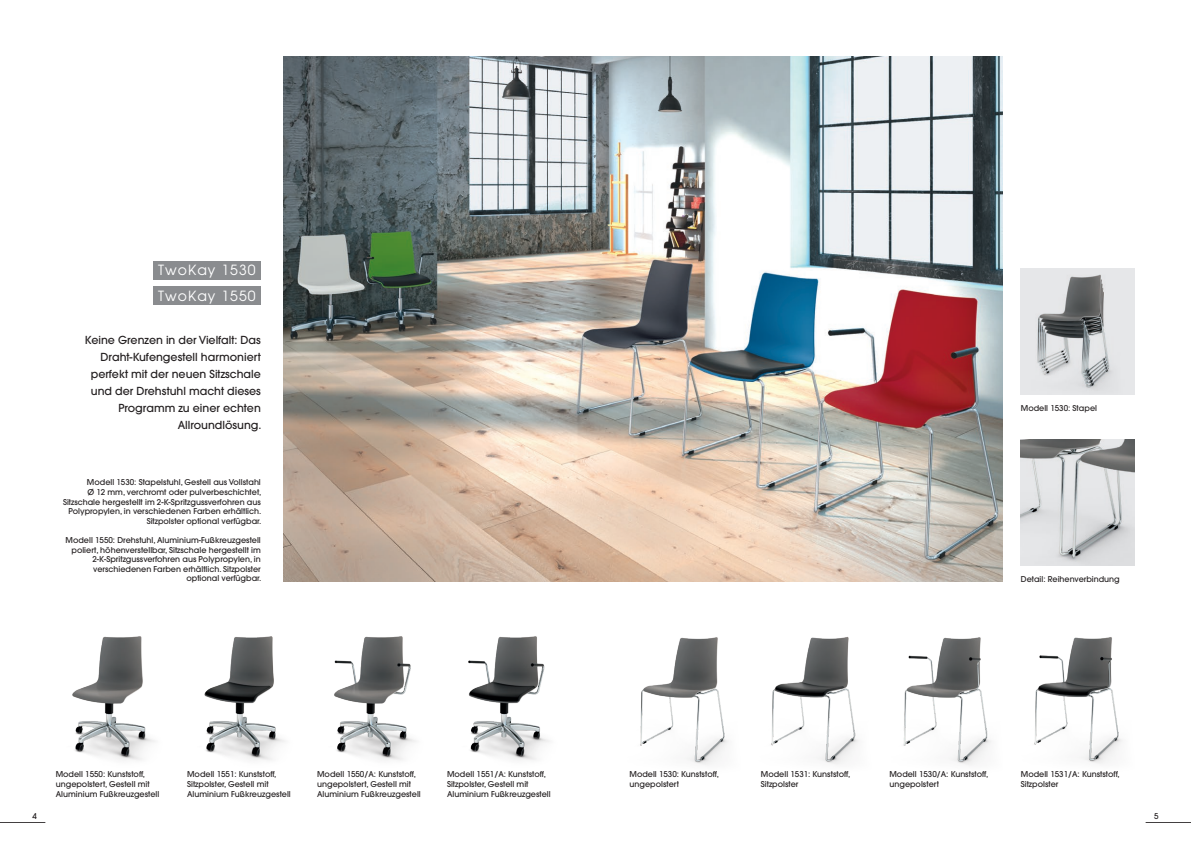
<style>
.page{position:relative;width:1191px;height:842px;background:#fff}
.page>*{position:absolute;margin:0;border:0;box-sizing:border-box;transform-origin:0 0}
.t1{font:14px "Avant Garde";letter-spacing:.075em;color:#fff}
.t2{font:500 11px/17px "Avant Garde";color:#231f20;text-align:right}
.t3{font:500 8px/9.6px "Avant Garde";color:#231f20}
.s1{font-style:inherit}
</style>
<div class="page">
<hr style="left:0;top:822px;width:45px;height:1px;background:#231f20">
<hr style="left:1145px;top:822px;width:46px;height:1px;background:#231f20">
<img style="left:1020px;top:440px;width:114px;height:126px">
<img style="left:1020px;top:269px;width:114px;height:125px">
<img style="left:283px;top:57px;width:720px;height:524px">
<img style="left:640px;top:637px;width:89px;height:128px">
<img style="left:771px;top:637px;width:88px;height:128px">
<img style="left:903px;top:637px;width:88px;height:128px">
<img style="left:1034px;top:637px;width:89px;height:127px">
<img style="left:204px;top:636px;width:81px;height:124px">
<img style="left:468px;top:636px;width:82px;height:124px">
<img style="left:72px;top:636px;width:83px;height:124px">
<img style="left:334px;top:636px;width:82px;height:124px">
<div style="left:153px;top:261px;width:108px;height:18px;background:#8a8c8f"></div>
<div style="left:153px;top:286px;width:108px;height:19px;background:#8a8c8f"></div>
<h1 class="t1" style="left:158px;top:262px;width:99px">TwoKay <span class="s1">1530</span></h1>
<h1 class="t1" style="left:158px;top:287px;width:99px">TwoKay <span class="s1">1550</span></h1>
<h2 class="t2" style="left:85px;top:331px;width:178px">Keine Grenzen in der Vielfalt: Das<br>Draht-Kufengestell harmoniert perfekt mit der neuen Sitzschale und der Drehstuhl macht dieses<br>Programm zu einer echten<br>Allroundlösung.</h2>
<p class="t3" style="left:63px;top:478px;width:200px;text-align:right">Modell 1530: Stapelstuhl, Gestell aus Vollstahl<br>Ø 12 mm, verchromt oder pulverbeschichtet, Sitzschale hergestellt im 2-K-Spritzgussverfohren aus Polypropylen, in verschiedenen Farben erhältlich.<br>Sitzpolster optional verfügbar.</p>
<p class="t3" style="left:66px;top:535px;width:197px;text-align:right">Modell 1550: Drehstuhl, Aluminium-Fußkreuzgestell poliert, höhenverstellbar, Sitzschale hergestellt im 2-K-Spritzgussverfohren aus Polypropylen, in verschiedenen Farben erhältlich. Sitzpolster optional verfügbar.</p>
<p class="t3" style="left:56px;top:770px;width:105px">Modell 1550: Kunststoff, ungepolstert, Gestell mit<br>Aluminium Fußkreuzgestell</p>
<p class="t3" style="left:187px;top:770px;width:105px">Modell 1551: Kunststoff,<br>Sitzpolster, Gestell mit<br>Aluminium Fußkreuzgestell</p>
<p class="t3" style="left:447px;top:770px;width:105px">Modell 1551/A: Kunststoff,<br>Sitzpolster, Gestell mit<br>Aluminium Fußkreuzgestell</p>
<p class="t3" style="left:317px;top:770px;width:105px">Modell 1550/A: Kunststoff, ungepolstert, Gestell mit<br>Aluminium Fußkreuzgestell</p>
<p class="t3" style="left:1020px;top:403px;width:78px">Modell 1530: Stapel</p>
<p class="t3" style="left:1020px;top:574px;width:100px">Detail: Reihenverbindung</p>
<p class="t3" style="left:629px;top:770px;width:91px">Modell 1530: Kunststoff, ungepolstert</p>
<p class="t3" style="left:761px;top:770px;width:91px">Modell 1531: Kunststoff,<br>Sitzpolster</p>
<p class="t3" style="left:889px;top:770px;width:100px">Modell 1530/A: Kunststoff, ungepolstert</p>
<p class="t3" style="left:1020px;top:770px;width:100px">Modell 1531/A: Kunststoff,<br>Sitzpolster</p>
<p class="t3" style="left:32px;top:812px;width:6px">4</p>
<p class="t3" style="left:1154px;top:811px;width:6px">5</p>
</div>
